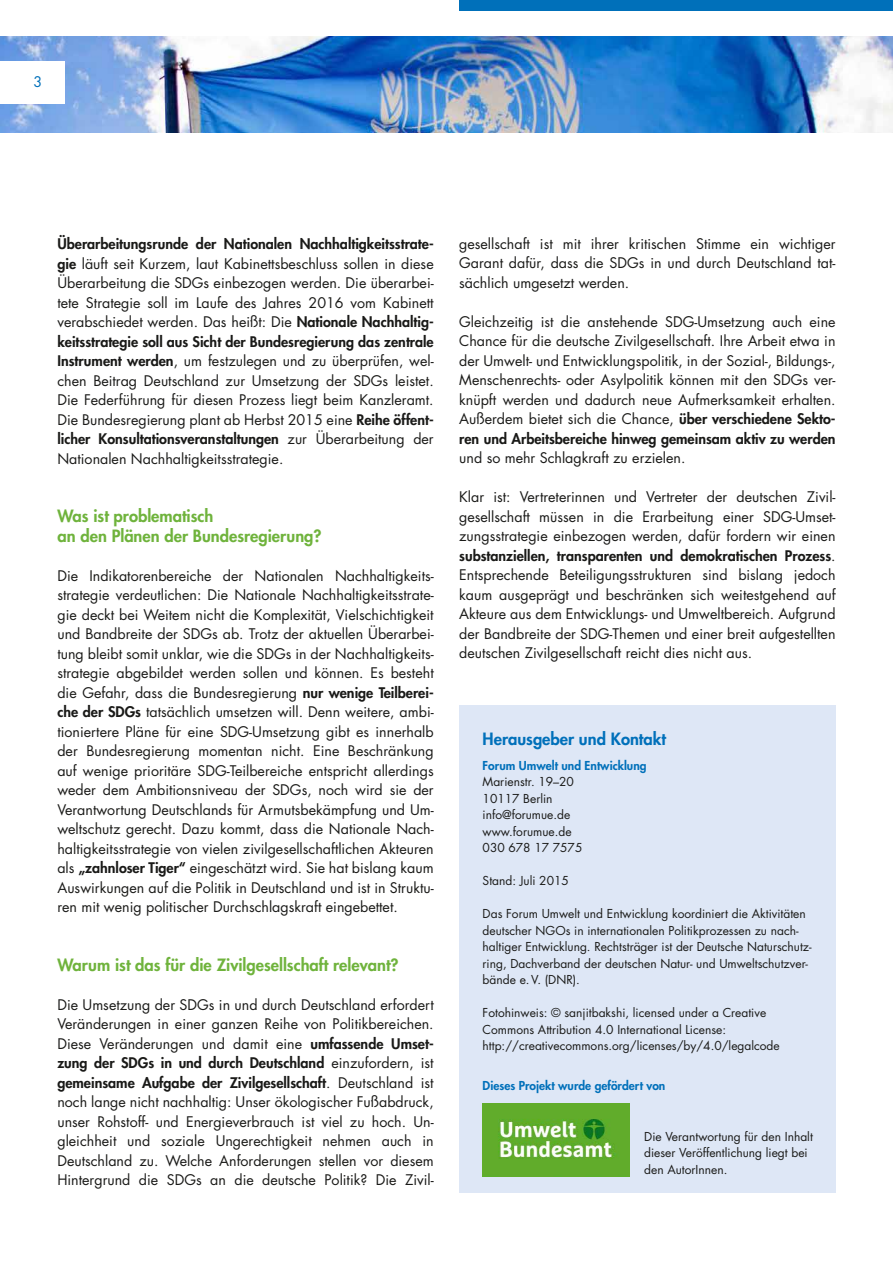
<style>
.page{position:relative;width:893px;height:1263px;background:#fff}
.page>*{position:absolute;margin:0;border:0;box-sizing:border-box;transform-origin:0 0}
.t1{font:800 16.5px/19.5px "Futura Std";color:#6fb33c}
.t2{font:800 16.5px "Futura Std";color:#0070ba}
.t3{font:14.25px/19.5px "Futura Std";color:#1a1a18;text-align:justify}
.t4{font:14.25px "Futura Std";color:#0070ba}
.t5{font:12px/16.5px "Futura Std";color:#1a1a18}
.t6{font:800 12px "Futura Std";color:#0070ba}
.s1{font-weight:800}
</style>
<div class="page">
<img style="left:0;top:36px;width:893px;height:97px">
<div style="left:459px;top:0;width:434px;height:11px;background:#0070ba"></div>
<div style="left:0;top:62px;width:65px;height:42px;background:#fff"></div>
<div style="left:459px;top:705px;width:377px;height:488px;background:#dee7f6"></div>
<img style="left:483px;top:1103px;width:146px;height:74px">
<p class="t4" style="left:34px;top:73px;width:10px">3</p>
<p class="t3" style="left:57px;top:234px;width:378px"><span class="s1">Überarbeitungsrunde der Nationalen Nachhaltigkeitsstrate&shy;gie</span> läuft seit Kurzem, laut Kabinettsbeschluss sollen in diese Überarbeitung die SDGs einbezogen werden. Die überarbei&shy;tete Strategie soll im Laufe des Jahres 2016 vom Kabinett verabschiedet werden. Das heißt: Die <span class="s1">Nationale Nachhaltig&shy;keitsstrategie soll aus Sicht der Bundesregierung das zentrale Instrument werden</span>, um festzulegen und zu überprüfen, wel&shy;chen Beitrag Deutschland zur Umsetzung der SDGs leistet.<br>Die Federführung für diesen Prozess liegt beim Kanzleramt.<br>Die Bundesregierung plant ab Herbst 2015 eine <span class="s1">Reihe öffent&shy;licher Konsultationsveranstaltungen</span> zur Überarbeitung der Nationalen Nachhaltigkeitsstrategie.</p>
<p class="t1" style="left:57px;top:506px;width:266px">Was ist problematisch<br>an den Plänen der Bundesregierung?</p>
<p class="t3" style="left:57px;top:566px;width:378px">Die Indikatorenbereiche der Nationalen Nachhaltigkeits&shy;strategie verdeutlichen: Die Nationale Nachhaltigkeitsstrate&shy;gie deckt bei Weitem nicht die Komplexität, Vielschichtigkeit und Bandbreite der SDGs ab. Trotz der aktuellen Überarbei&shy;tung bleibt somit unklar, wie die SDGs in der Nachhaltigkeits&shy;strategie abgebildet werden sollen und können. Es besteht die Gefahr, dass die Bundesregierung <span class="s1">nur wenige Teilberei&shy;che der SDGs</span> tatsächlich umsetzen will. Denn weitere, ambi&shy;tioniertere Pläne für eine SDG-Umsetzung gibt es innerhalb der Bundesregierung momentan nicht. Eine Beschränkung auf wenige prioritäre SDG-Teilbereiche entspricht allerdings weder dem Ambitionsniveau der SDGs, noch wird sie der Verantwortung Deutschlands für Armutsbekämpfung und Um&shy;weltschutz gerecht. Dazu kommt, dass die Nationale Nach&shy;haltigkeitsstrategie von vielen zivilgesellschaftlichen Akteuren als <span class="s1">„zahnloser Tiger“</span> eingeschätzt wird. Sie hat bislang kaum Auswirkungen auf die Politik in Deutschland und ist in Struktu&shy;ren mit wenig politischer Durchschlagskraft eingebettet.</p>
<p class="t1" style="left:57px;top:955px;width:343px">Warum ist das für die Zivilgesellschaft relevant?</p>
<p class="t3" style="left:57px;top:995px;width:378px">Die Umsetzung der SDGs in und durch Deutschland erfordert Veränderungen in einer ganzen Reihe von Politikbereichen.<br>Diese Veränderungen und damit eine <span class="s1">umfassende Umset&shy;zung der SDGs in und durch Deutschland</span> einzufordern, ist <span class="s1">gemeinsame Aufgabe der Zivilgesellschaft</span>. Deutschland ist noch lange nicht nachhaltig: Unser ökologischer Fußabdruck, unser Rohstoff- und Energieverbrauch ist viel zu hoch. Un&shy;gleichheit und soziale Ungerechtigkeit nehmen auch in Deutschland zu. Welche Anforderungen stellen vor diesem Hintergrund die SDGs an die deutsche Politik? Die Zivil-</p>
<p class="t3" style="left:459px;top:234px;width:378px">gesellschaft ist mit ihrer kritischen Stimme ein wichtiger Garant dafür, dass die SDGs in und durch Deutschland tat&shy;sächlich umgesetzt werden.</p>
<p class="t3" style="left:459px;top:312px;width:378px">Gleichzeitig ist die anstehende SDG-Umsetzung auch eine Chance für die deutsche Zivilgesellschaft. Ihre Arbeit etwa in der Umwelt- und Entwicklungspolitik, in der Sozial-, Bildungs-, Menschenrechts- oder Asylpolitik können mit den SDGs ver&shy;knüpft werden und dadurch neue Aufmerksamkeit erhalten.<br>Außerdem bietet sich die Chance, <span class="s1">über verschiedene Sekto&shy;ren und Arbeitsbereiche hinweg gemeinsam aktiv zu werden</span></p>
<p class="t3" style="left:459px;top:449px;width:228px">und so mehr Schlagkraft zu erzielen.</p>
<p class="t3" style="left:459px;top:488px;width:378px">Klar ist: Vertreterinnen und Vertreter der deutschen Zivil&shy;gesellschaft müssen in die Erarbeitung einer SDG-Umset&shy;zungsstrategie einbezogen werden, dafür fordern wir einen <span class="s1">substanziellen, transparenten und demokratischen Prozess</span>.<br>Entsprechende Beteiligungsstrukturen sind bislang jedoch kaum ausgeprägt und beschränken sich weitestgehend auf Akteure aus dem Entwicklungs- und Umweltbereich. Aufgrund der Bandbreite der SDG-Themen und einer breit aufgestellten deutschen Zivilgesellschaft reicht dies nicht aus.</p>
<p class="t2" style="left:483px;top:728px;width:185px">Herausgeber und Kontakt</p>
<p class="t6" style="left:483px;top:758px;width:165px">Forum Umwelt und Entwicklung</p>
<p class="t5" style="left:483px;top:774px;width:101px">Marienstr. 19–20<br>10117 Berlin info@forumue.de www.forumue.de<br>030 678 17 7575</p>
<p class="t5" style="left:483px;top:873px;width:88px">Stand: Juli 2015</p>
<p class="t5" style="left:483px;top:906px;width:330px">Das Forum Umwelt und Entwicklung koordiniert die Aktivitäten deutscher NGOs in internationalen Politikprozessen zu nach&shy;haltiger Entwicklung. Rechtsträger ist der Deutsche Naturschutz&shy;ring, Dachverband der deutschen Natur- und Umweltschutzver&shy;bände e.V. (DNR).</p>
<p class="t5" style="left:483px;top:1005px;width:299px">Fotohinweis: © sanjitbakshi, licensed under a Creative<br>Commons Attribution 4.0 International License: http://creativecommons.org/licenses/by/4.0/legalcode</p>
<p class="t6" style="left:483px;top:1078px;width:184px">Dieses Projekt wurde gefördert von</p>
<p class="t5" style="left:644px;top:1128px;width:170px">Die Verantwortung für den Inhalt dieser Veröffentlichung liegt bei den AutorInnen.</p>
</div>
